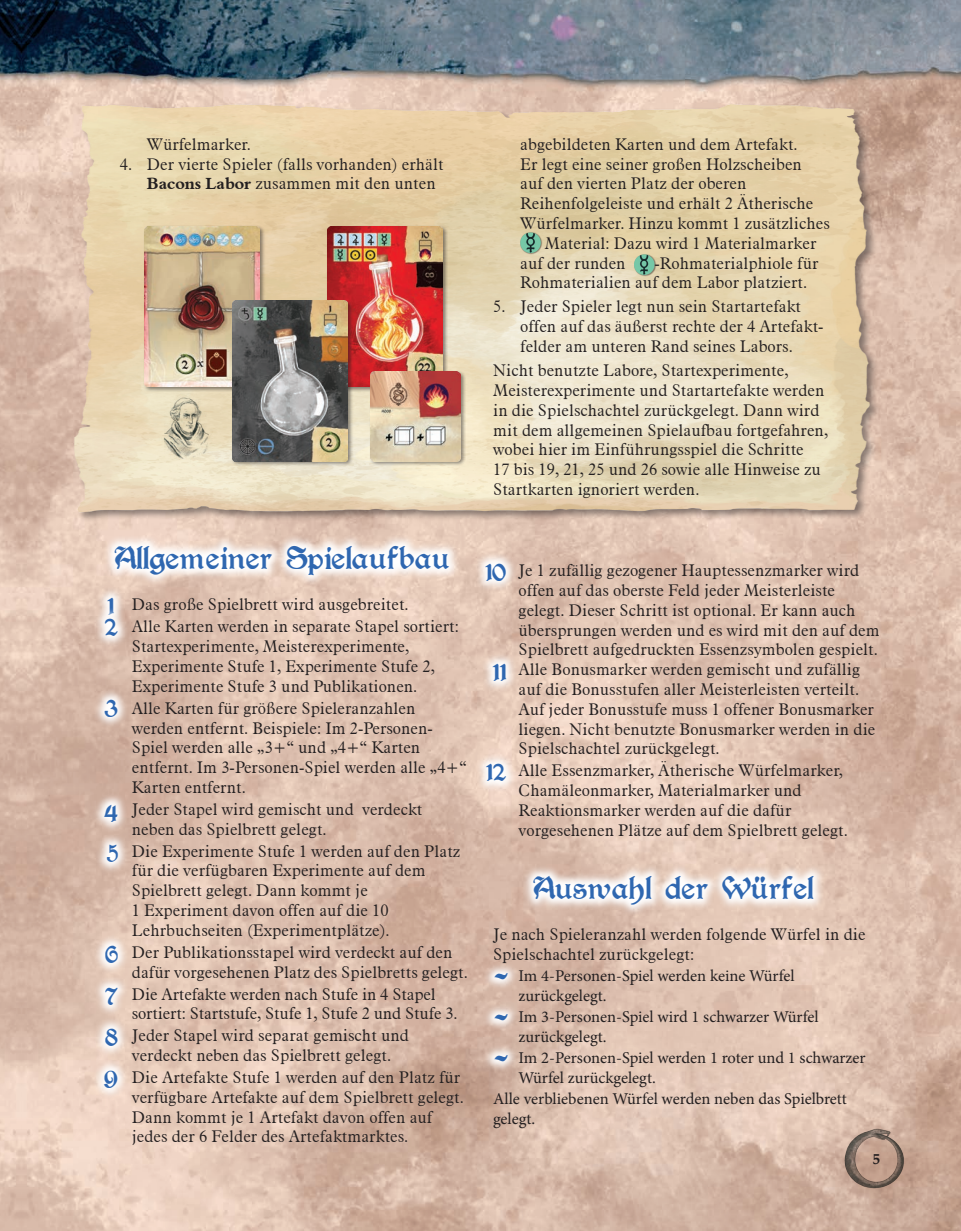
<style>
.page{position:relative;width:961px;height:1231px;background:#fff}
.page>*{position:absolute;margin:0;border:0;box-sizing:border-box;transform-origin:0 0}
.t1{font:45px/41px "Augusta";color:#2f67b0;text-align:justify}
.t2{font:36px "Augusta";color:#2f67b0}
.t3{font:27px/41.7px "Augusta";color:#2f67b0}
.t4{font:300 16.5px/19.8px "Aldine 721 BT";color:#231f20}
.t5{font:16.5px "Minion Pro";color:#231f20}
.t6{font:700 15px "Palatino Linotype";color:#231f20}
.s1{font-family:"Aldine 401 BT Bold A";font-weight:400}
</style>
<div class="page">
<img style="left:0;top:0;width:961px;height:1231px">
<img style="left:843px;top:1127px;width:62px;height:62px">
<div style="left:73px;top:102px;width:807px;height:421px;background:#231f20;opacity:.5"></div>
<img style="left:69px;top:104px;width:807px;height:411px">
<div style="left:520px;top:232px;width:22px;height:23px;background:#231f20;opacity:.5"></div>
<img style="left:520px;top:232px;width:21px;height:21px;border-radius:10px">
<div style="left:634px;top:254px;width:22px;height:23px;background:#231f20;opacity:.5"></div>
<img style="left:634px;top:254px;width:20px;height:21px;border-radius:10px">
<svg style="left:103px;top:533px;width:357px;height:53px"></svg>
<svg style="left:96px;top:586px;width:29px;height:21px"></svg>
<svg style="left:94px;top:607px;width:36px;height:40px"></svg>
<svg style="left:93px;top:687px;width:36px;height:41px"></svg>
<svg style="left:93px;top:792px;width:36px;height:40px"></svg>
<svg style="left:95px;top:833px;width:35px;height:41px"></svg>
<svg style="left:93px;top:933px;width:37px;height:41px"></svg>
<svg style="left:94px;top:976px;width:35px;height:40px"></svg>
<svg style="left:93px;top:1016px;width:36px;height:41px"></svg>
<svg style="left:93px;top:1059px;width:36px;height:41px"></svg>
<svg style="left:474px;top:551px;width:44px;height:41px"></svg>
<div style="left:143px;top:225px;width:122px;height:167px;background:#231f20;opacity:.5"></div>
<img style="left:144px;top:226px;width:115px;height:161px">
<div style="left:326px;top:225px;width:122px;height:167px;background:#231f20;opacity:.5"></div>
<img style="left:327px;top:226px;width:115px;height:161px">
<div style="left:231px;top:299px;width:122px;height:167px;background:#231f20;opacity:.5"></div>
<img style="left:232px;top:300px;width:115px;height:161px">
<div style="left:369px;top:370px;width:97px;height:97px;background:#231f20;opacity:.5"></div>
<img style="left:371px;top:372px;width:89px;height:89px">
<svg style="left:521px;top:864px;width:304px;height:52px"></svg>
<svg style="left:481px;top:652px;width:37px;height:40px"></svg>
<svg style="left:475px;top:752px;width:43px;height:40px"></svg>
<svg style="left:483px;top:962px;width:36px;height:29px"></svg>
<svg style="left:483px;top:1002px;width:36px;height:30px"></svg>
<svg style="left:483px;top:1044px;width:36px;height:29px"></svg>
<img style="left:153px;top:393px;width:67px;height:68px">
<p class="t4" style="left:147px;top:134px;width:106px">Würfelmarker.</p>
<p class="t4" style="left:147px;top:154px;width:298px;text-indent:-27px">4. Der vierte Spieler (falls vorhanden) erhält<br><span class="s1">Bacons Labor</span> zusammen mit den unten</p>
<p class="t4" style="left:520px;top:134px;width:279px">abgebildeten Karten und dem Artefakt.</p>
<p class="t4" style="left:520px;top:154px;width:283px">Er legt eine seiner großen Holzscheiben</p>
<p class="t4" style="left:520px;top:173px;width:228px">auf den vierten Platz der oberen</p>
<p class="t4" style="left:520px;top:193px;width:294px">Reihenfolgeleiste und erhält 2 Ätherische</p>
<p class="t4" style="left:520px;top:213px;width:311px">Würfelmarker. Hinzu kommt 1 zusätzliches</p>
<p class="t4" style="left:545px;top:233px;width:273px">Material: Dazu wird 1 Materialmarker</p>
<p class="t4" style="left:520px;top:253px;width:107px">auf der runden</p>
<p class="t4" style="left:520px;top:253px;width:300px;text-indent:134px">-Rohmaterialphiole für<br>Rohmaterialien auf dem Labor platziert.</p>
<p class="t4" style="left:520px;top:296px;width:305px;text-indent:-27px">5. Jeder Spieler legt nun sein Startartefakt offen auf das äußerst rechte der 4 Artefakt&shy;felder am unteren Rand seines Labors.</p>
<p class="t4" style="left:493px;top:360px;width:336px">Nicht benutzte Labore, Startexperimente, Meisterexperimente und Startartefakte werden in die Spielschachtel zurückgelegt. Dann wird mit dem allgemeinen Spielaufbau fortgefahren, wobei hier im Einführungsspiel die Schritte<br>17 bis 19, 21, 25 und 26 sowie alle Hinweise zu Startkarten ignoriert werden.</p>
<h2 class="t2" style="left:115px;top:537px;width:337px">Allgemeiner Spielaufbau</h2>
<p class="t4" style="left:132px;top:593px;width:328px;line-height:21.9px">Das große Spielbrett wird ausgebreitet.<br>Alle Karten werden in separate Stapel sortiert:</p>
<p class="t4" style="left:132px;top:636px;width:304px">Startexperimente, Meisterexperimente,<br>Experimente Stufe 1, Experimente Stufe 2,<br>Experimente Stufe 3 und Publikationen.</p>
<p class="t4" style="left:132px;top:698px;width:336px">Alle Karten für größere Spieleranzahlen werden entfernt. Beispiele: Im 2-Personen-Spiel werden alle „3+“ und „4+“ Karten entfernt. Im 3-Personen-Spiel werden alle „4+“ Karten entfernt.</p>
<p class="t4" style="left:132px;top:799px;width:292px">Jeder Stapel wird gemischt und verdeckt neben das Spielbrett gelegt.</p>
<p class="t4" style="left:132px;top:840px;width:330px">Die Experimente Stufe 1 werden auf den Platz für die verfügbaren Experimente auf dem Spielbrett gelegt. Dann kommt je<br>1 Experiment davon offen auf die 10<br>Lehrbuchseiten (Experimentplätze).</p>
<p class="t4" style="left:132px;top:942px;width:337px">Der Publikationsstapel wird verdeckt auf den dafür vorgesehenen Platz des Spielbretts gelegt.</p>
<p class="t4" style="left:132px;top:983px;width:327px">Die Artefakte werden nach Stufe in 4 Stapel sortiert: Startstufe, Stufe 1, Stufe 2 und Stufe 3.</p>
<p class="t4" style="left:132px;top:1025px;width:278px">Jeder Stapel wird separat gemischt und verdeckt neben das Spielbrett gelegt.</p>
<p class="t4" style="left:132px;top:1067px;width:333px">Die Artefakte Stufe 1 werden auf den Platz für verfügbare Artefakte auf dem Spielbrett gelegt.<br>Dann kommt je 1 Artefakt davon offen auf jedes der 6 Felder des Artefaktmarktes.</p>
<h3 class="t3" style="left:105px;top:595px;width:15px;line-height:21.5px">1<br>2</h3>
<h3 class="t3" style="left:105px;top:687px;width:15px">3</h3>
<h3 class="t3" style="left:104px;top:792px;width:16px;line-height:40.8px">4<br>5</h3>
<h3 class="t3" style="left:104px;top:933px;width:16px;text-align:justify">6<br>7<br>8<br>9</h3>
<h3 class="t3" style="left:485px;top:551px;width:23px">10</h3>
<h3 class="t3" style="left:493px;top:651px;width:16px">11</h3>
<h3 class="t3" style="left:486px;top:751px;width:22px">12</h3>
<p class="t4" style="left:518px;top:560px;width:362px">Je 1 zufällig gezogener Hauptessenzmarker wird offen auf das oberste Feld jeder Meisterleiste gelegt. Dieser Schritt ist optional. Er kann auch übersprungen werden und es wird mit den auf dem Spielbrett aufgedruckten Essenzsymbolen gespielt.<br>Alle Bonusmarker werden gemischt und zufällig auf die Bonusstufen aller Meisterleisten verteilt.<br>Auf jeder Bonusstufe muss 1 offener Bonusmarker liegen. Nicht benutzte Bonusmarker werden in die Spielschachtel zurückgelegt.</p>
<p class="t4" style="left:518px;top:760px;width:331px">Alle Essenzmarker, Ätherische Würfelmarker, Chamäleonmarker, Materialmarker und Reaktionsmarker werden auf die dafür vorgesehenen Plätze auf dem Spielbrett gelegt.</p>
<h2 class="t2" style="left:533px;top:867px;width:282px">Auswahl der Würfel</h2>
<p class="t4" style="left:493px;top:924px;width:374px">Je nach Spieleranzahl werden folgende Würfel in die<br>Spielschachtel zurückgelegt:</p>
<p class="t5" style="left:518px;top:964px;width:277px">Im 4-Personen-Spiel werden keine Würfel</p>
<p class="t5" style="left:518px;top:984px;width:90px">zurückgelegt.</p>
<p class="t5" style="left:518px;top:1005px;width:301px">Im 3-Personen-Spiel wird 1 schwarzer Würfel</p>
<p class="t5" style="left:518px;top:1025px;width:90px">zurückgelegt.</p>
<p class="t5" style="left:518px;top:1046px;width:348px">Im 2-Personen-Spiel werden 1 roter und 1 schwarzer</p>
<p class="t5" style="left:518px;top:1066px;width:139px">Würfel zurückgelegt.</p>
<p class="t5" style="left:493px;top:1087px;width:355px">Alle verbliebenen Würfel werden neben das Spielbrett</p>
<p class="t5" style="left:493px;top:1107px;width:44px">gelegt.</p>
<h1 class="t1" style="left:493px;top:964px;width:18px">~ ~ ~</h1>
<p class="t6" style="left:872px;top:1147px;width:9px">5</p>
</div>
